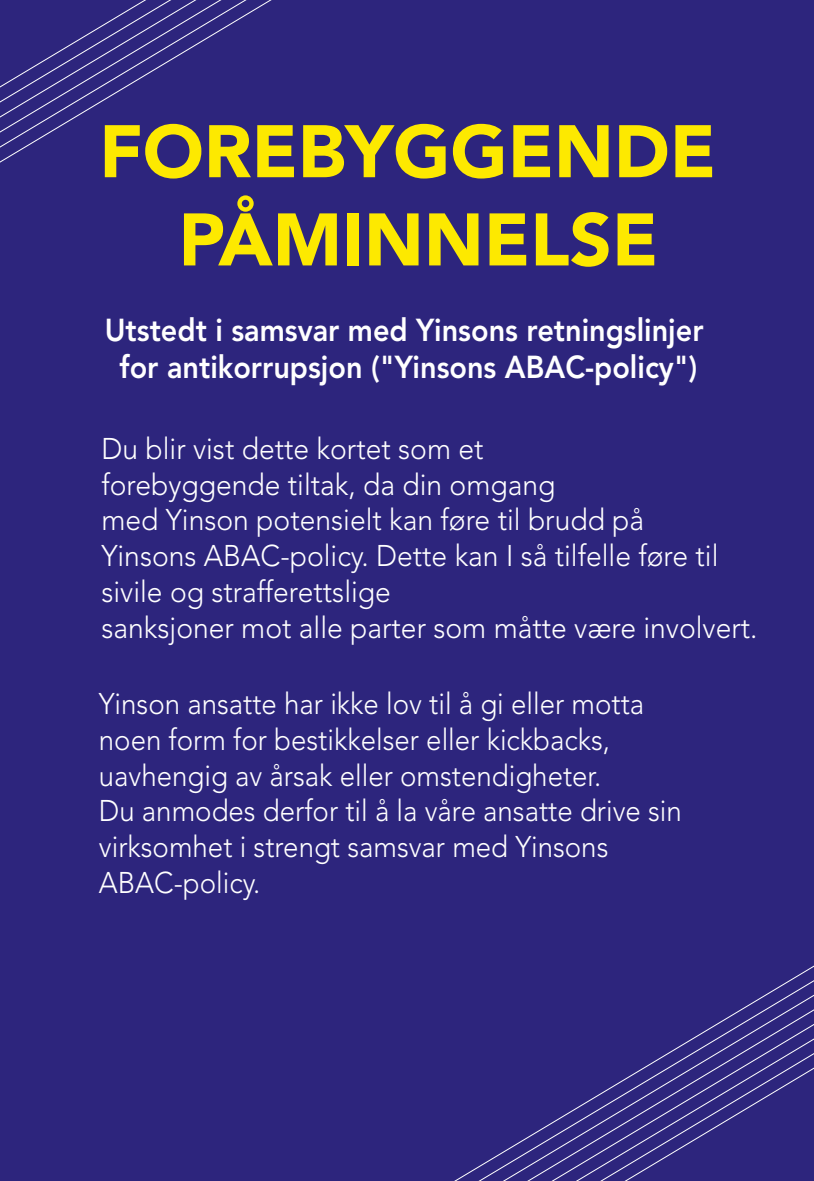
<style>
.page{position:relative;width:814px;height:1181px;background:#2d257d}
.page>*{position:absolute;margin:0;border:0;box-sizing:border-box;transform-origin:0 0}
.t1{font:900 73.5px/88.2px "Avenir LT Std";color:#fde900;text-align:center}
.t2{font:800 31.5px/37.8px "Avenir LT Std";color:#fff;text-align:center;scale:.92 1}
.t3{font:300 29.75px/35.7px "Avenir LT Std";color:#fff;scale:.95 1}
.t4{font:300 29.75px/35.7px "Avenir LT Std";color:#fff;scale:.93 1}
</style>
<div class="page">
<svg style="left:0;top:0;width:272px;height:163px"></svg>
<svg style="left:454px;top:965px;width:360px;height:216px"></svg>
<h1 class="t1" style="left:99px;top:107px;width:618px">FOREBYGGENDE<br>PÅMINNELSE</h1>
<p class="t2" style="left:105px;top:311px;width:652px">Utstedt i samsvar med Yinsons retningslinjer for antikorrupsjon ("Yinsons ABAC-policy")</p>
<p class="t3" style="left:101px;top:431px;width:692px">Du blir vist dette kortet som et<br>forebyggende tiltak, da din omgang<br>med Yinson potensielt kan føre til brudd på<br>Yinsons ABAC-policy. Dette kan I så tilfelle føre til sivile og strafferettslige<br>sanksjoner mot alle parter som måtte være involvert.</p>
<p class="t4" style="left:99px;top:686px;width:628px">Yinson ansatte har ikke lov til å gi eller motta noen form for bestikkelser eller kickbacks, uavhengig av årsak eller omstendigheter.<br>Du anmodes derfor til å la våre ansatte drive sin virksomhet i strengt samsvar med Yinsons ABAC-policy.</p>
</div>
